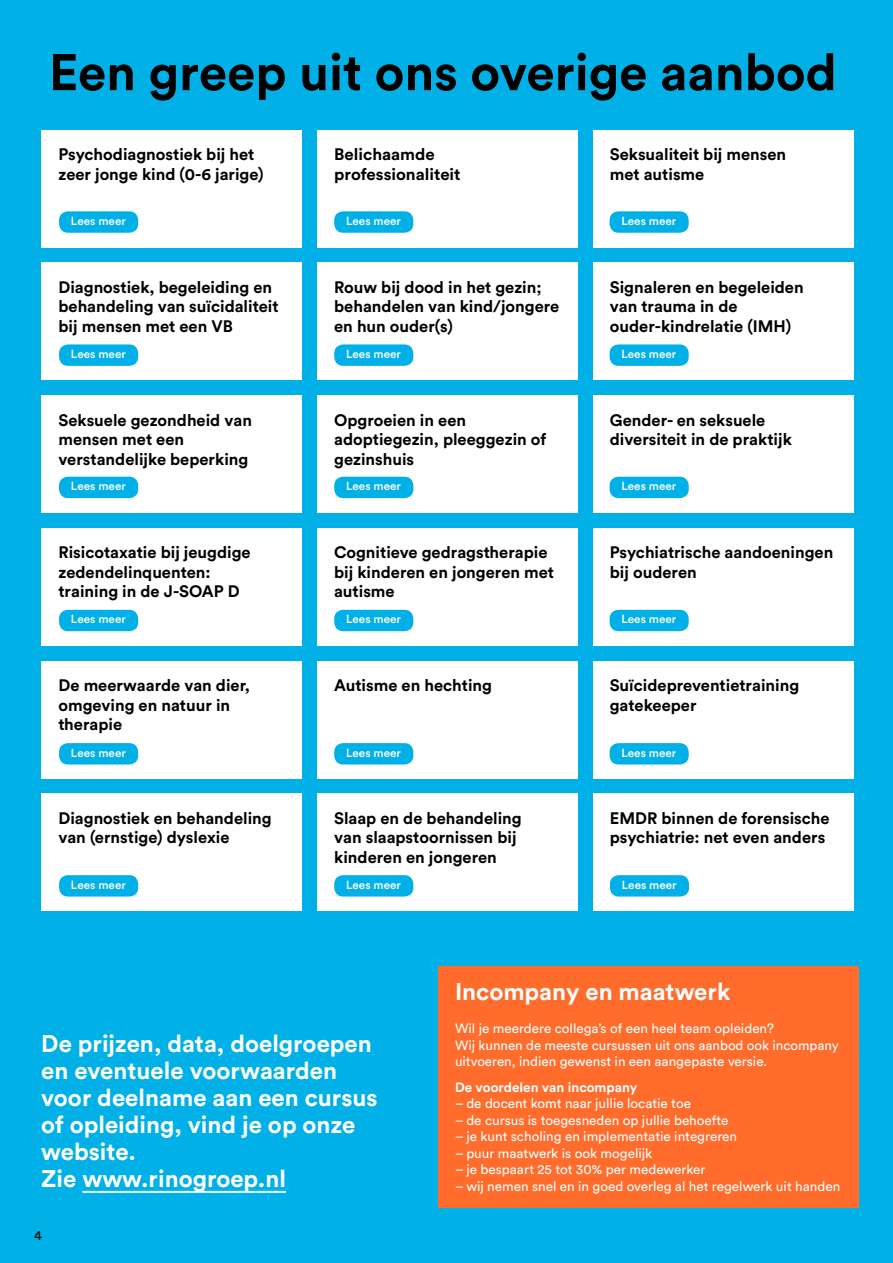
<style>
.page{position:relative;width:893px;height:1263px;background:#00b0e6}
.page>*{position:absolute;margin:0;border:0;box-sizing:border-box;transform-origin:0 0}
.t1{font:700 51px "Circular Pro";color:#000}
.t2{font:700 24px/27px "Circular Pro";color:#fff}
.t3{font:700 16.5px/19.5px "Circular Pro";color:#000}
.t4{font:13.5px/16.5px "Circular Pro";color:#fff}
.t5{font:700 13.5px "Circular Pro";color:#fff}
.t6{font:13.5px "Circular Pro";color:#000}
.t7{font:500 11.7px "Circular Pro";color:#fff}
</style>
<div class="page">
<div style="left:438px;top:966px;width:421px;height:242px;background:#ff6c2c"></div>
<hr style="left:82px;top:1191px;width:204px;height:2px;background:#fff">
<div style="left:41px;top:130px;width:261px;height:118px;background:#fff"></div>
<div style="left:317px;top:130px;width:261px;height:118px;background:#fff"></div>
<div style="left:593px;top:130px;width:261px;height:118px;background:#fff"></div>
<div style="left:41px;top:262px;width:261px;height:118px;background:#fff"></div>
<div style="left:317px;top:262px;width:261px;height:118px;background:#fff"></div>
<div style="left:593px;top:262px;width:261px;height:118px;background:#fff"></div>
<div style="left:41px;top:395px;width:261px;height:118px;background:#fff"></div>
<div style="left:317px;top:395px;width:261px;height:118px;background:#fff"></div>
<div style="left:593px;top:395px;width:261px;height:118px;background:#fff"></div>
<div style="left:41px;top:528px;width:261px;height:118px;background:#fff"></div>
<div style="left:317px;top:528px;width:261px;height:118px;background:#fff"></div>
<div style="left:593px;top:528px;width:261px;height:118px;background:#fff"></div>
<div style="left:41px;top:661px;width:261px;height:118px;background:#fff"></div>
<div style="left:41px;top:793px;width:261px;height:118px;background:#fff"></div>
<div style="left:317px;top:661px;width:261px;height:118px;background:#fff"></div>
<div style="left:317px;top:793px;width:261px;height:118px;background:#fff"></div>
<div style="left:593px;top:793px;width:261px;height:118px;background:#fff"></div>
<div style="left:593px;top:661px;width:261px;height:118px;background:#fff"></div>
<div style="left:59px;top:211px;width:79px;height:22px;background:#00b0e6;border-radius:9px"></div>
<div style="left:334px;top:211px;width:79px;height:22px;background:#00b0e6;border-radius:9px"></div>
<div style="left:610px;top:211px;width:79px;height:22px;background:#00b0e6;border-radius:9px"></div>
<div style="left:59px;top:344px;width:79px;height:22px;background:#00b0e6;border-radius:9px"></div>
<div style="left:334px;top:344px;width:79px;height:22px;background:#00b0e6;border-radius:9px"></div>
<div style="left:610px;top:344px;width:79px;height:22px;background:#00b0e6;border-radius:9px"></div>
<div style="left:59px;top:477px;width:79px;height:21px;background:#00b0e6;border-radius:9px"></div>
<div style="left:334px;top:477px;width:79px;height:21px;background:#00b0e6;border-radius:9px"></div>
<div style="left:610px;top:477px;width:79px;height:21px;background:#00b0e6;border-radius:9px"></div>
<div style="left:59px;top:610px;width:79px;height:21px;background:#00b0e6;border-radius:9px"></div>
<div style="left:334px;top:610px;width:79px;height:21px;background:#00b0e6;border-radius:9px"></div>
<div style="left:610px;top:610px;width:79px;height:21px;background:#00b0e6;border-radius:9px"></div>
<div style="left:59px;top:743px;width:79px;height:21px;background:#00b0e6;border-radius:9px"></div>
<div style="left:334px;top:743px;width:79px;height:21px;background:#00b0e6;border-radius:9px"></div>
<div style="left:610px;top:743px;width:79px;height:21px;background:#00b0e6;border-radius:9px"></div>
<div style="left:59px;top:875px;width:79px;height:21px;background:#00b0e6;border-radius:9px"></div>
<div style="left:334px;top:875px;width:79px;height:21px;background:#00b0e6;border-radius:9px"></div>
<div style="left:610px;top:875px;width:79px;height:21px;background:#00b0e6;border-radius:9px"></div>
<h1 class="t1" style="left:49px;top:37px;width:789px">Een greep uit ons overige aanbod</h1>
<p class="t3" style="left:58px;top:144px;width:207px">Psychodiagnostiek bij het zeer jonge kind (0-6 jarige)</p>
<p class="t3" style="left:334px;top:144px;width:128px">Belichaamde professionaliteit</p>
<p class="t3" style="left:610px;top:144px;width:178px">Seksualiteit bij mensen met autisme</p>
<p class="t7" style="left:71px;top:213px;width:56px">Lees meer</p>
<p class="t7" style="left:346px;top:213px;width:56px">Lees meer</p>
<p class="t7" style="left:621px;top:213px;width:56px">Lees meer</p>
<p class="t3" style="left:58px;top:277px;width:222px">Diagnostiek, begeleiding en behandeling van suïcidaliteit bij mensen met een VB</p>
<p class="t3" style="left:334px;top:277px;width:227px">Rouw bij dood in het gezin; behandelen van kind/jongere en hun ouder(s)</p>
<p class="t3" style="left:610px;top:277px;width:195px">Signaleren en begeleiden van trauma in de ouder-kindrelatie (IMH)</p>
<p class="t7" style="left:71px;top:346px;width:56px">Lees meer</p>
<p class="t7" style="left:346px;top:346px;width:56px">Lees meer</p>
<p class="t7" style="left:621px;top:346px;width:56px">Lees meer</p>
<p class="t3" style="left:58px;top:409px;width:195px">Seksuele gezondheid van mensen met een verstandelijke beperking</p>
<p class="t3" style="left:334px;top:409px;width:214px">Opgroeien in een adoptiegezin, pleeggezin of gezinshuis</p>
<p class="t3" style="left:610px;top:409px;width:184px">Gender- en seksuele diversiteit in de praktijk</p>
<p class="t7" style="left:71px;top:478px;width:56px">Lees meer</p>
<p class="t7" style="left:346px;top:478px;width:56px">Lees meer</p>
<p class="t7" style="left:621px;top:478px;width:56px">Lees meer</p>
<p class="t3" style="left:58px;top:542px;width:194px">Risicotaxatie bij jeugdige zedendelinquenten: training in de J-SOAP D</p>
<p class="t3" style="left:334px;top:542px;width:221px">Cognitieve gedragstherapie bij kinderen en jongeren met autisme</p>
<p class="t3" style="left:610px;top:542px;width:225px">Psychiatrische aandoeningen bij ouderen</p>
<p class="t7" style="left:71px;top:611px;width:56px">Lees meer</p>
<p class="t7" style="left:346px;top:611px;width:56px">Lees meer</p>
<p class="t7" style="left:621px;top:611px;width:56px">Lees meer</p>
<p class="t3" style="left:58px;top:675px;width:193px">De meerwaarde van dier, omgeving en natuur in therapie</p>
<p class="t3" style="left:334px;top:675px;width:159px">Autisme en hechting</p>
<p class="t3" style="left:610px;top:675px;width:191px">Suïcidepreventietraining gatekeeper</p>
<p class="t7" style="left:71px;top:744px;width:56px">Lees meer</p>
<p class="t7" style="left:346px;top:744px;width:56px">Lees meer</p>
<p class="t7" style="left:621px;top:744px;width:56px">Lees meer</p>
<p class="t3" style="left:58px;top:808px;width:215px">Diagnostiek en behandeling van (ernstige) dyslexie</p>
<p class="t3" style="left:334px;top:808px;width:189px">Slaap en de behandeling van slaapstoornissen bij kinderen en jongeren</p>
<p class="t3" style="left:610px;top:808px;width:221px">EMDR binnen de forensische psychiatrie: net even anders</p>
<p class="t7" style="left:71px;top:877px;width:56px">Lees meer</p>
<p class="t7" style="left:346px;top:877px;width:56px">Lees meer</p>
<p class="t7" style="left:622px;top:877px;width:56px">Lees meer</p>
<h2 class="t2" style="left:41px;top:1029px;width:338px">De prijzen, data, doelgroepen en eventuele voorwaarden voor deelname aan een cursus of opleiding, vind je op onze website.<br>Zie www.rinogroep.nl</h2>
<p class="t6" style="left:34px;top:1226px;width:9px">4</p>
<h2 class="t2" style="left:455px;top:977px;width:277px">Incompany en maatwerk</h2>
<p class="t4" style="left:455px;top:1020px;width:385px">Wil je meerdere collega’s of een heel team opleiden?<br>Wij kunnen de meeste cursussen uit ons aanbod ook incompany uitvoeren, indien gewenst in een aangepaste versie.</p>
<p class="t5" style="left:455px;top:1078px;width:184px">De voordelen van incompany</p>
<p class="t4" style="left:455px;top:1095px;width:238px">– de docent komt naar jullie locatie toe</p>
<p class="t4" style="left:455px;top:1111px;width:275px">– de cursus is toegesneden op jullie behoefte</p>
<p class="t4" style="left:455px;top:1128px;width:284px">– je kunt scholing en implementatie integreren</p>
<p class="t4" style="left:455px;top:1144px;width:199px">– puur maatwerk is ook mogelijk</p>
<p class="t4" style="left:455px;top:1161px;width:252px">– je bespaart 25 tot 30% per medewerker</p>
<p class="t4" style="left:455px;top:1177px;width:387px">– wij nemen snel en in goed overleg al het regelwerk uit handen</p>
</div>
